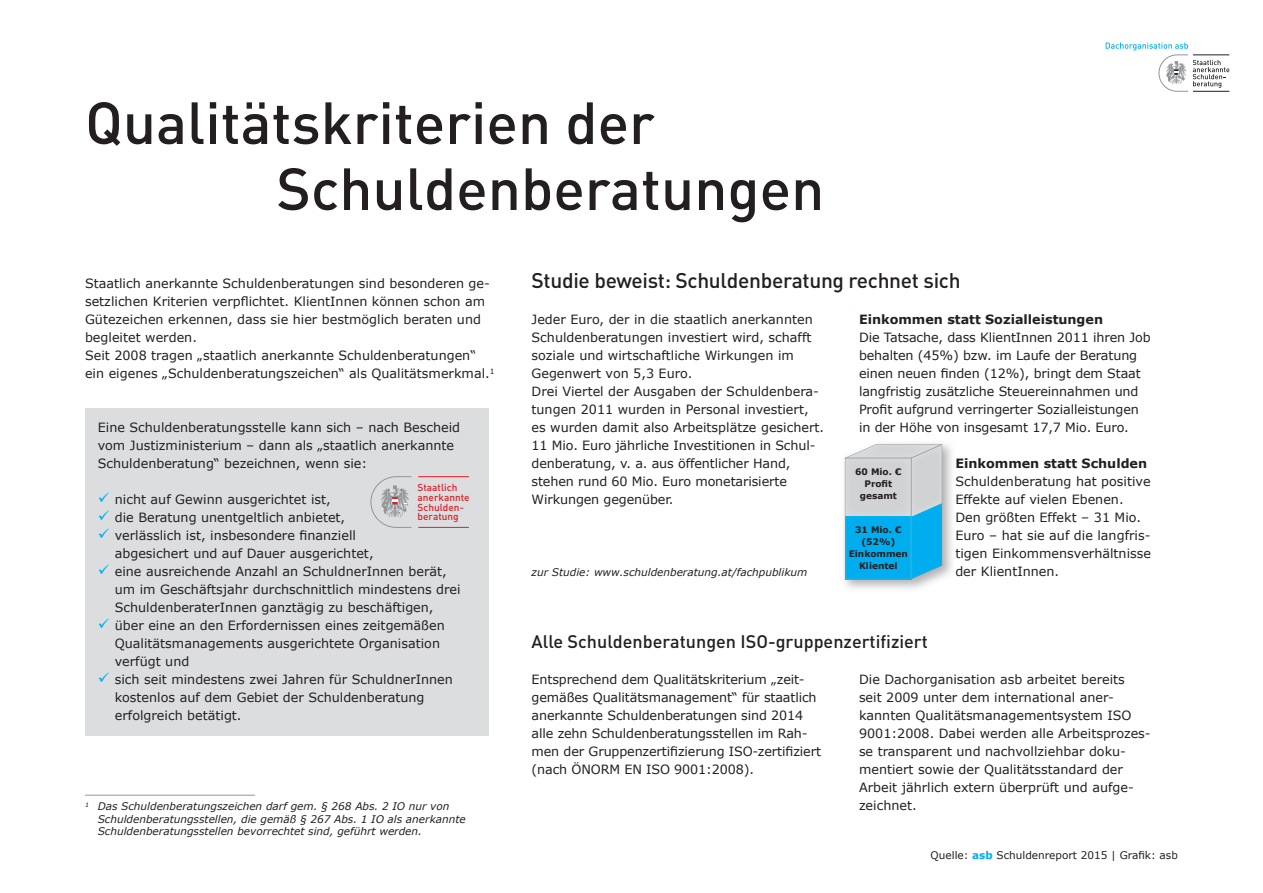
<style>
.page{position:relative;width:1263px;height:893px;background:#fff}
.page>*{position:absolute;margin:0;border:0;box-sizing:border-box;transform-origin:0 0}
.t1{font:500 58.5px/66px "DINOT";color:#231f20}
.t2{font:500 21px "DINOT";letter-spacing:-.015em;color:#231f20}
.t3{font:500 18px "DINOT";color:#231f20}
.t4{font:12.75px/18px "Verdana";color:#231f20}
.t5{font:700 12.75px "Verdana";color:#231f20}
.t6{font:italic 10.5px/12.6px "Verdana";color:#231f20}
.t7{font:10.5px "Verdana";color:#231f20}
.t8{font:500 10.05px/9.9px "DIN";color:#da2128}
.t9{font:700 9px/12px "Verdana";color:#231f20;text-align:center}
.s1{color:#00aeef}
.s2{font-weight:700;color:#00aeef}
</style>
<div class="page">
<svg style="left:1106px;top:43px;width:123px;height:49px"></svg>
<hr style="left:85px;top:795px;width:170px;height:1px;background:#939598">
<img style="left:844px;top:443px;width:108px;height:146px">
<svg style="left:844px;top:444px;width:99px;height:135px"></svg>
<div style="left:85px;top:408px;width:404px;height:328px;background:#dcdddf"></div>
<hr style="left:418px;top:527px;width:51px;height:1px;background:#ee1d23">
<hr style="left:418px;top:476px;width:51px;height:1px;background:#ee1d23">
<svg style="left:370px;top:476px;width:42px;height:52px"></svg>
<h1 class="t1" style="left:276px;top:87px;width:549px;text-indent:-191px">Qualitätskriterien der<br>Schuldenberatungen</h1>
<h2 class="t2" style="left:531px;top:266px;width:431px">Studie beweist: Schuldenberatung rechnet sich</h2>
<p class="t4" style="left:85px;top:274px;width:411px">Staatlich anerkannte Schuldenberatungen sind besonderen ge&shy;setzlichen Kriterien verpflichtet. KlientInnen können schon am Gütezeichen erkennen, dass sie hier bestmöglich beraten und begleitet werden.<br>Seit 2008 tragen „staatlich anerkannte Schuldenberatungen“ ein eigenes „Schuldenberatungszeichen“ als Qualitätsmerkmal.<sup>1</sup></p>
<p class="t4" style="left:531px;top:310px;width:294px">Jeder Euro, der in die staatlich anerkannten Schuldenberatungen investiert wird, schafft soziale und wirtschaftliche Wirkungen im Gegenwert von 5,3 Euro.<br>Drei Viertel der Ausgaben der Schuldenbera&shy;tungen 2011 wurden in Personal investiert, es wurden damit also Arbeitsplätze gesichert.<br>11 Mio. Euro jährliche Investitionen in Schul&shy;denberatung, v. a. aus öffentlicher Hand, stehen rund 60 Mio. Euro monetarisierte Wirkungen gegenüber.</p>
<p class="t5" style="left:859px;top:310px;width:246px">Einkommen statt Sozialleistungen</p>
<p class="t4" style="left:859px;top:328px;width:293px">Die Tatsache, dass KlientInnen 2011 ihren Job behalten (45%) bzw. im Laufe der Beratung einen neuen finden (12%), bringt dem Staat langfristig zusätzliche Steuereinnahmen und Profit aufgrund verringerter Sozialleistungen in der Höhe von insgesamt 17,7 Mio. Euro.</p>
<p class="t9" style="left:855px;top:466px;width:48px">60 Mio. €<br>Profit gesamt</p>
<p class="t9" style="left:849px;top:523px;width:61px">31 Mio. € (52%)<br>Einkommen<br>Klientel</p>
<p class="t4" style="left:98px;top:418px;width:364px">Eine Schuldenberatungsstelle kann sich – nach Bescheid vom Justizministerium – dann als „staatlich anerkannte<br>Schuldenberatung“ bezeichnen, wenn sie:</p>
<p class="t4" style="left:98px;top:490px;width:235px"><span class="s1">✓</span> nicht auf Gewinn ausgerichtet ist,</p>
<p class="t4" style="left:98px;top:508px;width:249px"><span class="s1">✓</span> die Beratung unentgeltlich anbietet,</p>
<p class="t4" style="left:115px;top:526px;width:260px;text-indent:-17px"><span class="s1">✓</span> verlässlich ist, insbesondere finanziell abgesichert und auf Dauer ausgerichtet,</p>
<p class="t4" style="left:115px;top:562px;width:347px;text-indent:-17px"><span class="s1">✓</span> eine ausreichende Anzahl an SchuldnerInnen berät, um im Geschäftsjahr durchschnittlich mindestens drei<br>SchuldenberaterInnen ganztägig zu beschäftigen,</p>
<p class="t4" style="left:115px;top:616px;width:332px;text-indent:-17px"><span class="s1">✓</span> über eine an den Erfordernissen eines zeitgemäßen<br>Qualitätsmanagements ausgerichtete Organisation verfügt und</p>
<p class="t4" style="left:115px;top:670px;width:340px;text-indent:-17px"><span class="s1">✓</span> sich seit mindestens zwei Jahren für SchuldnerInnen kostenlos auf dem Gebiet der Schuldenberatung erfolgreich betätigt.</p>
<p class="t4" style="left:532px;top:670px;width:291px">Entsprechend dem Qualitätskriterium „zeit&shy;gemäßes Qualitätsmanagement“ für staatlich anerkannte Schuldenberatungen sind 2014 alle zehn Schuldenberatungsstellen im Rah&shy;men der Gruppenzertifizierung ISO-zertifiziert (nach ÖNORM EN ISO 9001:2008).</p>
<p class="t5" style="left:955px;top:454px;width:193px">Einkommen statt Schulden</p>
<p class="t4" style="left:955px;top:472px;width:197px">Schuldenberatung hat positive<br>Effekte auf vielen Ebenen.<br>Den größten Effekt – 31 Mio.<br>Euro – hat sie auf die langfris&shy;tigen Einkommensverhältnisse der KlientInnen.</p>
<p class="t8" style="left:418px;top:482px;width:54px">Staatlich anerkannte<br>Schulden&shy;beratung</p>
<p class="t6" style="left:531px;top:566px;width:277px">zur Studie: www.schuldenberatung.at/fachpublikum</p>
<h3 class="t3" style="left:531px;top:629px;width:398px">Alle Schuldenberatungen ISO-gruppenzertifiziert</h3>
<p class="t4" style="left:859px;top:670px;width:293px">Die Dachorganisation asb arbeitet bereits seit 2009 unter dem international aner&shy;kannten Qualitätsmanagementsystem ISO 9001:2008. Dabei werden alle Arbeitsprozes&shy;se transparent und nachvollziehbar doku&shy;mentiert sowie der Qualitätsstandard der Arbeit jährlich extern überprüft und aufge&shy;zeichnet.</p>
<p class="t6" style="left:98px;top:800px;width:370px;text-indent:-13px"><sup>1</sup> Das Schuldenberatungszeichen darf gem. § 268 Abs. 2 IO nur von<br>Schuldenberatungsstellen, die gemäß § 267 Abs. 1 IO als anerkannte<br>Schuldenberatungsstellen bevorrechtet sind, geführt werden.</p>
<p class="t7" style="left:931px;top:847px;width:249px">Quelle: <span class="s2">asb</span> Schuldenreport 2015 | Grafik: asb</p>
</div>
